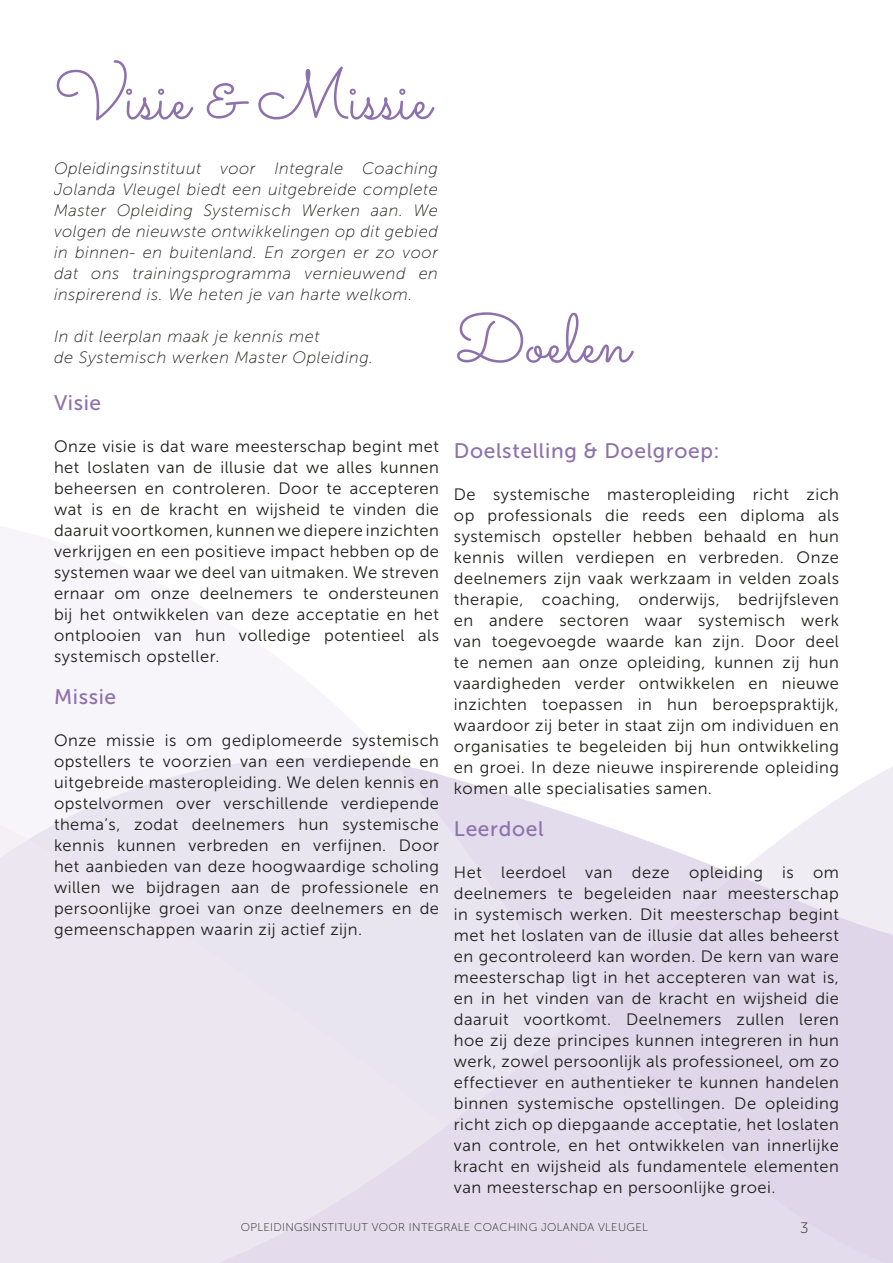
<style>
.page{position:relative;width:893px;height:1263px;background:#fff}
.page>*{position:absolute;margin:0;border:0;box-sizing:border-box;transform-origin:0 0}
.t1{font:69px "Sacramento";color:#8d71ac}
.Textkörper{font:21px "Museo Sans 500";letter-spacing:.03em;color:#8d71ac}
.Textkörper-2{font:16.5px/21px "Museo Sans 300";letter-spacing:.03em;color:#1d1d1b;text-align:justify}
.Textkörper-3{font:italic 16.5px/21px "Museo Sans 100";letter-spacing:.03em;color:#1d1d1b;text-align:justify}
.t2{font:15px "Museo Sans 100";color:#1d1d1b}
.t3{font:11.25px "Museo Sans 100";letter-spacing:.03em;color:#1d1d1b}
</style>
<div class="page">
<svg style="left:0;top:775px;width:177px;height:488px;fill:#ebe6f0"></svg>
<svg style="left:177px;top:758px;width:716px;height:505px"></svg>
<p class="t1" style="left:54px;top:54px;width:378px">Visie &amp; Missie</p>
<p class="Textkörper-3" style="left:54px;top:158px;width:385px">Opleidingsinstituut voor Integrale Coaching Jolanda Vleugel biedt een uitgebreide complete Master Opleiding Systemisch Werken aan. We volgen de nieuwste ontwikkelingen op dit gebied in binnen- en buitenland. En zorgen er zo voor dat ons trainingsprogramma vernieuwend en inspirerend is. We heten je van harte welkom.</p>
<p class="Textkörper-3" style="left:54px;top:326px;width:267px">In dit leerplan maak je kennis met</p>
<p class="Textkörper-3" style="left:54px;top:347px;width:321px">de Systemisch werken Master Opleiding.</p>
<p class="Textkörper" style="left:54px;top:391px;width:49px">Visie</p>
<p class="Textkörper-2" style="left:54px;top:435px;width:387px">Onze visie is dat ware meesterschap begint met het loslaten van de illusie dat we alles kunnen beheersen en controleren. Door te accepteren wat is en de kracht en wijsheid te vinden die daaruit voortkomen, kunnen we diepere inzichten verkrijgen en een positieve impact hebben op de systemen waar we deel van uitmaken. We streven ernaar om onze deelnemers te ondersteunen bij het ontwikkelen van deze acceptatie en het ontplooien van hun volledige potentieel als systemisch opsteller.</p>
<p class="Textkörper" style="left:54px;top:685px;width:64px">Missie</p>
<p class="Textkörper-2" style="left:54px;top:729px;width:387px">Onze missie is om gediplomeerde systemisch opstellers te voorzien van een verdiepende en uitgebreide masteropleiding. We delen kennis en opstelvormen over verschillende verdiepende thema’s, zodat deelnemers hun systemische kennis kunnen verbreden en verfijnen. Door het aanbieden van deze hoogwaardige scholing willen we bijdragen aan de professionele en persoonlijke groei van onze deelnemers en de gemeenschappen waarin zij actief zijn.</p>
<p class="t1" style="left:455px;top:298px;width:177px">Doelen</p>
<p class="Textkörper" style="left:454px;top:439px;width:267px">Doelstelling &amp; Doelgroep:</p>
<p class="Textkörper-2" style="left:454px;top:484px;width:387px">De systemische masteropleiding richt zich op professionals die reeds een diploma als systemisch opsteller hebben behaald en hun kennis willen verdiepen en verbreden. Onze deelnemers zijn vaak werkzaam in velden zoals therapie, coaching, onderwijs, bedrijfsleven en andere sectoren waar systemisch werk van toegevoegde waarde kan zijn. Door deel te nemen aan onze opleiding, kunnen zij hun vaardigheden verder ontwikkelen en nieuwe inzichten toepassen in hun beroepspraktijk, waardoor zij beter in staat zijn om individuen en organisaties te begeleiden bij hun ontwikkeling en groei. In deze nieuwe inspirerende opleiding komen alle specialisaties samen.</p>
<p class="Textkörper" style="left:454px;top:817px;width:91px">Leerdoel</p>
<p class="Textkörper-2" style="left:454px;top:862px;width:387px">Het leerdoel van deze opleiding is om deelnemers te begeleiden naar meesterschap in systemisch werken. Dit meesterschap begint met het loslaten van de illusie dat alles beheerst en gecontroleerd kan worden. De kern van ware meesterschap ligt in het accepteren van wat is, en in het vinden van de kracht en wijsheid die daaruit voortkomt. Deelnemers zullen leren hoe zij deze principes kunnen integreren in hun werk, zowel persoonlijk als professioneel, om zo effectiever en authentieker te kunnen handelen binnen systemische opstellingen. De opleiding richt zich op diepgaande acceptatie, het loslaten van controle, en het ontwikkelen van innerlijke kracht en wijsheid als fundamentele elementen van meesterschap en persoonlijke groei.</p>
<p class="t3" style="left:241px;top:1221px;width:409px">OPLEIDINGSINSTITUUT VOOR INTEGRALE COACHING JOLANDA VLEUGEL</p>
<p class="t2" style="left:800px;top:1220px;width:10px">3</p>
</div>
